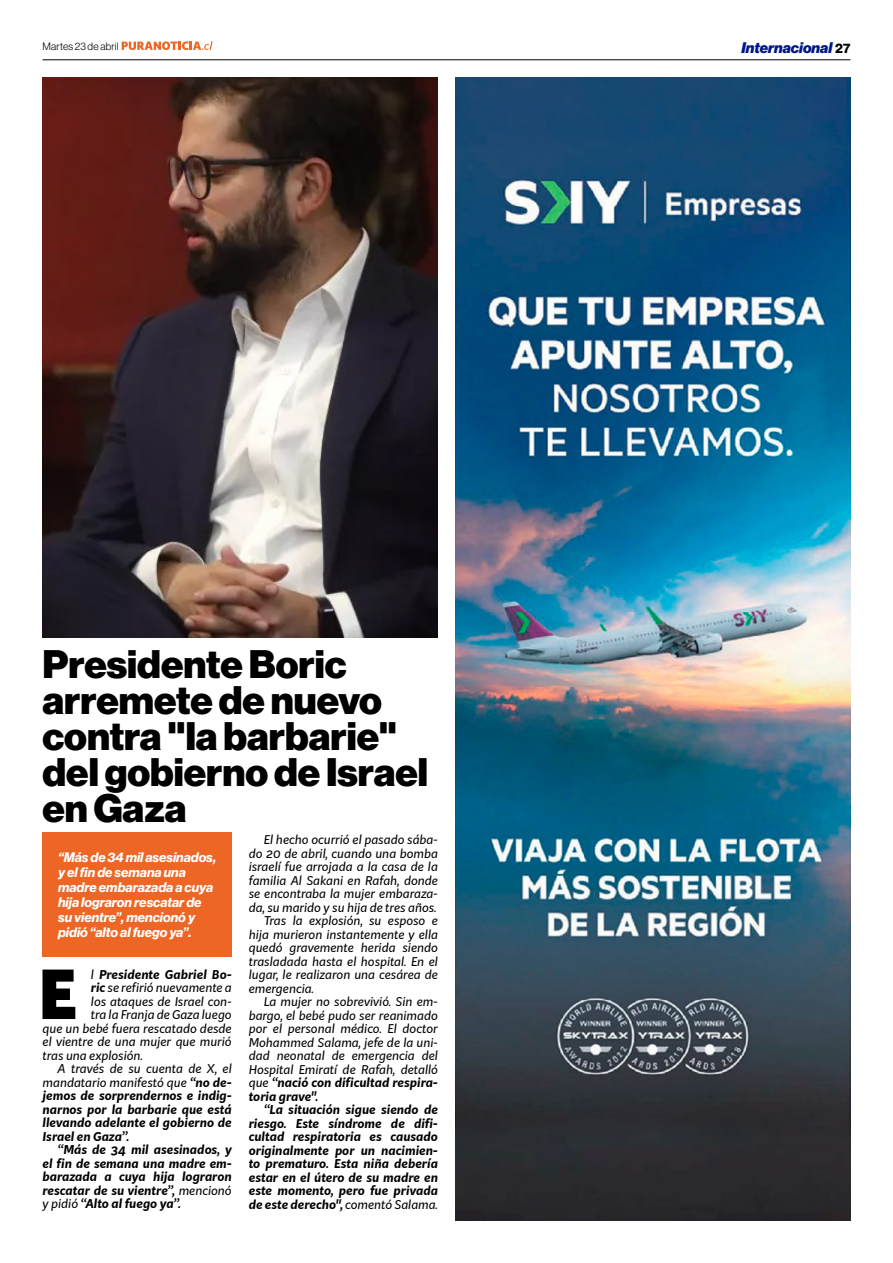
<style>
.page{position:relative;width:893px;height:1263px;background:#fff}
.page>*{position:absolute;margin:0;border:0;box-sizing:border-box;transform-origin:0 0}
.t1{font:900 66.3px "Kit Sans";color:#000}
.t2{font:39px/36px "N Haas Grotesk DS Pro 95 Blk";color:#000}
.t3{font:15px "N Haas Grotesk DS Pro 96 Blk It";color:#00178a}
.t4{font:13.5px/15px "N Haas Grotesk DS Pro 76 Bd It";color:#fff}
.t5{font:italic 12px "Kit Sans";color:#000}
.t6{font:italic 700 12px "Kit Sans";color:#000}
.t7{font:10.5px "N Haas Grotesk DS Pro 45 Lt";letter-spacing:.015em;color:#000}
.s1{font-family:"N Haas Grotesk DS Pro 75 Bd";font-size:13.5px;color:#000}
.s2{font-weight:400}
.s3{font-weight:700}
</style>
<div class="page">
<hr style="left:43px;top:59px;width:807px;height:1px;background:#000">
<svg style="left:122px;top:41px;width:91px;height:9px"></svg>
<img style="left:43px;top:78px;width:395px;height:559px">
<div style="left:43px;top:832px;width:189px;height:125px;background:#ed6626"></div>
<img style="left:455px;top:78px;width:395px;height:1142px">
<p class="t7" style="left:43px;top:40px;width:78px">Martes 23 de abril</p>
<p class="t3" style="left:742px;top:39px;width:110px">Internacional <span class="s1">27</span></p>
<h2 class="t2" style="left:43px;top:647px;width:387px">Presidente Boric arremete de nuevo contra "la barbarie" del gobierno de Israel en Gaza</h2>
<p class="t4" style="left:58px;top:850px;width:159px">“Más de 34 mil asesinados, y el fin de semana una madre embarazada a cuya hija lograron rescatar de su vientre”, mencionó y pidió “alto al fuego ya”.</p>
<p class="t5" style="left:264px;top:830px;width:176px">El hecho ocurrió el pasado sába-</p>
<p class="t5" style="left:249px;top:844px;width:191px">do 20 de abril, cuando una bomba</p>
<p class="t5" style="left:249px;top:857px;width:191px">israelí fue arrojada a la casa de la</p>
<p class="t5" style="left:249px;top:871px;width:191px">familia Al Sakani en Rafah, donde</p>
<p class="t5" style="left:249px;top:884px;width:191px">se encontraba la mujer embaraza-</p>
<p class="t5" style="left:249px;top:898px;width:189px">da, su marido y su hija de tres años.</p>
<p class="t5" style="left:264px;top:911px;width:176px">Tras la explosión, su esposo e</p>
<p class="t5" style="left:249px;top:925px;width:191px">hija murieron instantemente y ella</p>
<p class="t5" style="left:249px;top:938px;width:191px">quedó gravemente herida siendo</p>
<p class="t5" style="left:249px;top:952px;width:191px">trasladada hasta el hospital. En el</p>
<p class="t5" style="left:249px;top:965px;width:191px">lugar, le realizaron una cesárea de</p>
<p class="t5" style="left:249px;top:979px;width:67px">emergencia.</p>
<p class="t5" style="left:264px;top:992px;width:176px">La mujer no sobrevivió. Sin em-</p>
<p class="t5" style="left:249px;top:1006px;width:191px">bargo, el bebé pudo ser reanimado</p>
<p class="t5" style="left:249px;top:1019px;width:191px">por el personal médico. El doctor</p>
<p class="t5" style="left:249px;top:1033px;width:191px">Mohammed Salama, jefe de la uni-</p>
<p class="t5" style="left:249px;top:1046px;width:191px">dad neonatal de emergencia del</p>
<p class="t5" style="left:249px;top:1060px;width:191px">Hospital Emiratí de Rafah, detalló</p>
<p class="t6" style="left:249px;top:1072px;width:191px"><span class="s2">que</span> “nació con dificultad respira-</p>
<p class="t6" style="left:249px;top:1086px;width:71px">toria grave".</p>
<p class="t6" style="left:264px;top:1099px;width:176px">“La situación sigue siendo de</p>
<p class="t6" style="left:249px;top:1113px;width:191px">riesgo. Este síndrome de difi-</p>
<p class="t6" style="left:249px;top:1126px;width:191px">cultad respiratoria es causado</p>
<p class="t6" style="left:249px;top:1140px;width:191px">originalmente por un nacimien-</p>
<p class="t6" style="left:249px;top:1153px;width:191px">to prematuro. Esta niña debería</p>
<p class="t6" style="left:249px;top:1167px;width:191px">estar en el útero de su madre en</p>
<p class="t6" style="left:249px;top:1180px;width:191px">este momento, pero fue privada</p>
<p class="t6" style="left:249px;top:1194px;width:191px">de este derecho", <span class="s2">comentó Salama.</span></p>
<h1 class="t1" style="left:39px;top:934px;width:40px">E</h1>
<p class="t6" style="left:91px;top:964px;width:142px"><span class="s2">l</span> Presidente Gabriel Bo-</p>
<p class="t5" style="left:91px;top:978px;width:142px"><span class="s3">ric</span> se refirió nuevamente a</p>
<p class="t5" style="left:91px;top:991px;width:142px">los ataques de Israel con-</p>
<p class="t5" style="left:91px;top:1005px;width:142px">tra la Franja de Gaza luego</p>
<p class="t5" style="left:43px;top:1018px;width:191px">que un bebé fuera rescatado desde</p>
<p class="t5" style="left:43px;top:1032px;width:191px">el vientre de una mujer que murió</p>
<p class="t5" style="left:43px;top:1045px;width:102px">tras una explosión.</p>
<p class="t5" style="left:58px;top:1059px;width:176px">A través de su cuenta de X, el</p>
<p class="t5" style="left:43px;top:1072px;width:191px">mandatario manifestó que <span class="s3">“no de-</span></p>
<p class="t6" style="left:43px;top:1085px;width:191px">jemos de sorprendernos e indig-</p>
<p class="t6" style="left:43px;top:1099px;width:191px">narnos por la barbarie que está</p>
<p class="t6" style="left:43px;top:1112px;width:191px">llevando adelante el gobierno de</p>
<p class="t6" style="left:43px;top:1126px;width:88px">Israel en Gaza”.</p>
<p class="t6" style="left:58px;top:1139px;width:176px">“Más de 34 mil asesinados, y</p>
<p class="t6" style="left:43px;top:1153px;width:191px">el fin de semana una madre em-</p>
<p class="t6" style="left:43px;top:1166px;width:191px">barazada a cuya hija lograron</p>
<p class="t6" style="left:43px;top:1180px;width:191px">rescatar de su vientre”, <span class="s2">mencionó</span></p>
<p class="t6" style="left:43px;top:1193px;width:140px"><span class="s2">y pidió</span> “Alto al fuego ya”.</p>
</div>
